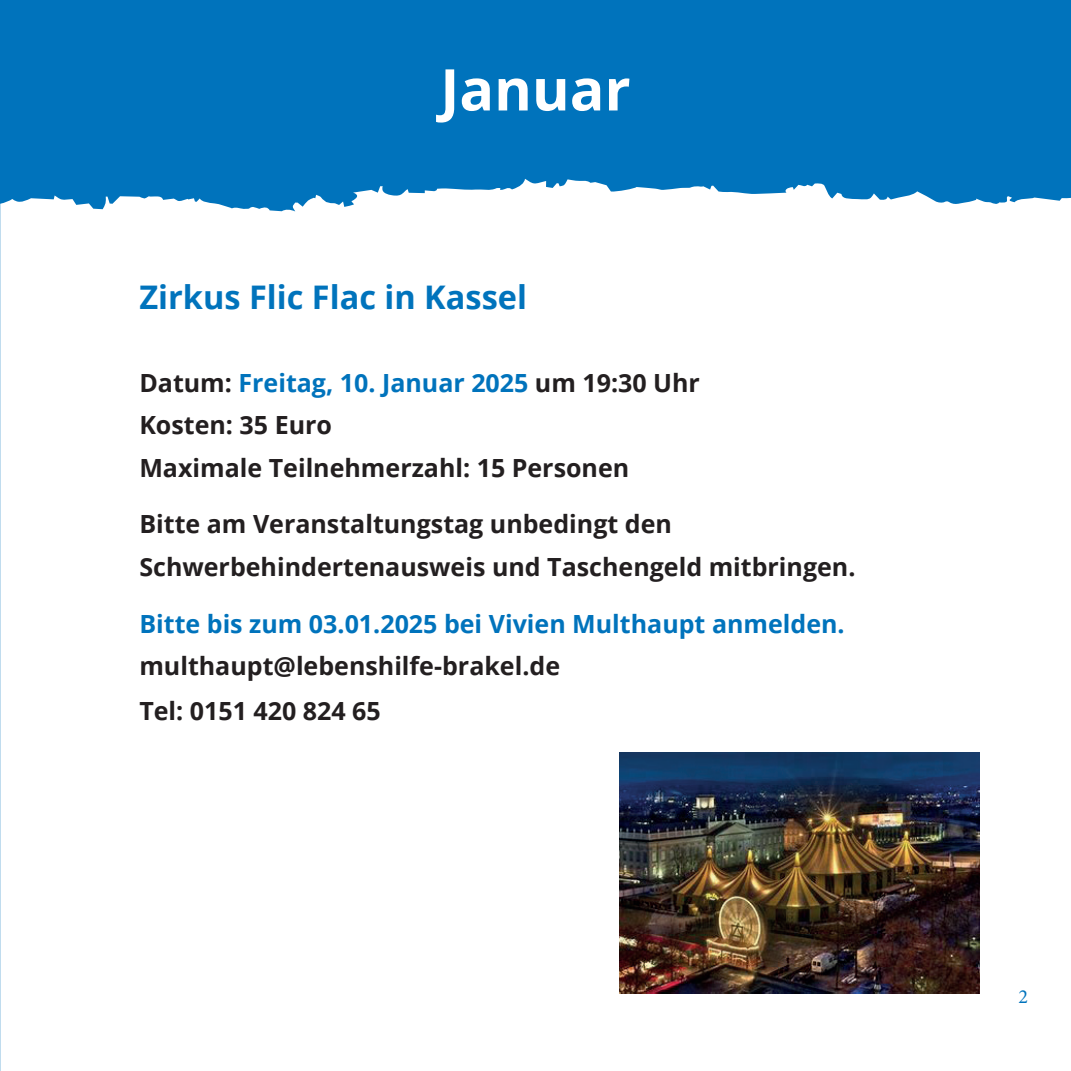
<style>
.page{position:relative;width:1071px;height:1071px;background:#fff}
.page>*{position:absolute;margin:0;border:0;box-sizing:border-box;transform-origin:0 0}
.t1{font:700 57.5px "Open Sans";color:#fff}
.t2{font:700 32.5px "Open Sans";color:#0073bc}
.t3{font:700 25px/42.5px "Open Sans";color:#231f20}
.t4{font:700 25px "Open Sans";color:#0073bc}
.t5{font:20px "Minion Pro";color:#0073bc}
.s1{color:#0073bc}
</style>
<div class="page">
<img style="left:619px;top:752px;width:360px;height:240px">
<svg style="left:0;top:0;width:1070px;height:231px;fill:#0073bc"></svg>
<h1 class="t1" style="left:440px;top:49px;width:192px">Januar</h1>
<h2 class="t2" style="left:139px;top:274px;width:389px">Zirkus Flic Flac in Kassel</h2>
<p class="t3" style="left:139px;top:360px;width:562px">Datum: <span class="s1">Freitag, 10. Januar 2025</span> um 19:30 Uhr<br>Kosten: 35 Euro<br>Maximale Teilnehmerzahl: 15 Personen</p>
<p class="t3" style="left:139px;top:502px;width:717px">Bitte am Veranstaltungstag unbedingt den<br>Schwerbehindertenausweis und Taschengeld mitbringen.</p>
<p class="t4" style="left:139px;top:605px;width:706px">Bitte bis zum 03.01.2025 bei Vivien Multhaupt anmelden.</p>
<p class="t3" style="left:139px;top:642px;width:422px;line-height:45px">multhaupt@lebenshilfe-brakel.de<br>Tel: 0151 420 824 65</p>
<p class="t5" style="left:1018px;top:983px;width:11px">2</p>
</div>
